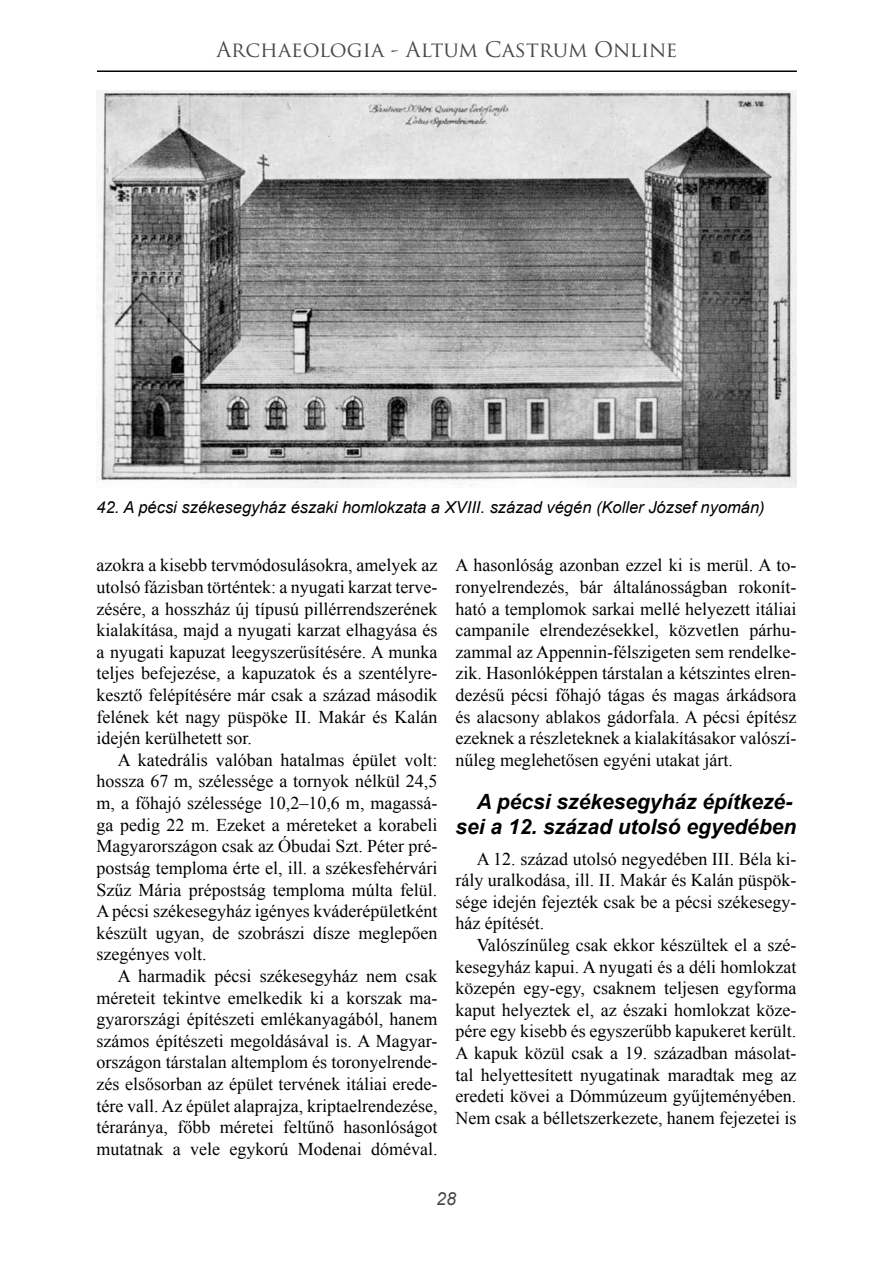
<style>
.page{position:relative;width:893px;height:1263px;background:#fff}
.page>*{position:absolute;margin:0;border:0;box-sizing:border-box;transform-origin:0 0}
.t1{font:italic 700 21px/25.2px "Arial";color:#000;text-align:right}
.t2{font:21px "Trajan Pro";color:#484848}
.t3{font:18px/21.6px "Times New Roman";color:#000;text-align:justify}
.t4{font:italic 18px "Arial";color:#484848}
.t5{font:italic 16.5px "Arial";color:#000}
</style>
<div class="page">
<hr style="left:97px;top:70px;width:700px;height:2px;background:#000">
<img style="left:98px;top:91px;width:698px;height:396px">
<p class="t2" style="left:216px;top:36px;width:463px">Archaeologia - Altum Castrum Online</p>
<p class="t5" style="left:97px;top:496px;width:670px">42. A pécsi székesegyház északi homlokzata a XVIII. század végén (Koller József nyomán)</p>
<p class="t3" style="left:97px;top:554px;width:342px">azokra a kisebb tervmódosulásokra, amelyek az utolsó fázisban történtek: a nyugati karzat terve&shy;zésére, a hosszház új típusú pillérrendszerének kialakítása, majd a nyugati karzat elhagyása és a nyugati kapuzat leegyszerűsítésére. A munka teljes befejezése, a kapuzatok és a szentélyre&shy;kesztő felépítésére már csak a század második felének két nagy püspöke II. Makár és Kalán idején kerülhetett sor.</p>
<p class="t3" style="left:97px;top:748px;width:342px;text-indent:21px">A katedrális valóban hatalmas épület volt: hossza 67 m, szélessége a tornyok nélkül 24,5 m, a főhajó szélessége 10,2–10,6 m, magassá&shy;ga pedig 22 m. Ezeket a méreteket a korabeli Magyarországon csak az Óbudai Szt. Péter pré&shy;postság temploma érte el, ill. a székesfehérvári Szűz Mária prépostság temploma múlta felül.<br>A pécsi székesegyház igényes kváderépületként készült ugyan, de szobrászi dísze meglepően szegényes volt.</p>
<p class="t3" style="left:97px;top:964px;width:342px;text-indent:21px">A harmadik pécsi székesegyház nem csak méreteit tekintve emelkedik ki a korszak ma&shy;gyarországi építészeti emlékanyagából, hanem számos építészeti megoldásával is. A Magyar&shy;országon társtalan altemplom és toronyelrende&shy;zés elsősorban az épület tervének itáliai erede&shy;tére vall. Az épület alaprajza, kriptaelrendezése, téraránya, főbb méretei feltűnő hasonlóságot mutatnak a vele egykorú Modenai dóméval.</p>
<p class="t3" style="left:455px;top:554px;width:342px">A hasonlóság azonban ezzel ki is merül. A to&shy;ronyelrendezés, bár általánosságban rokonít&shy;ható a templomok sarkai mellé helyezett itáliai campanile elrendezésekkel, közvetlen párhu&shy;zammal az Appennin-félszigeten sem rendelke&shy;zik. Hasonlóképpen társtalan a kétszintes elren&shy;dezésű pécsi főhajó tágas és magas árkádsora és alacsony ablakos gádorfala. A pécsi építész ezeknek a részleteknek a kialakításakor valószí&shy;nűleg meglehetősen egyéni utakat járt.</p>
<p class="t1" style="left:455px;top:790px;width:342px">A pécsi székesegyház építkezé&shy;sei a 12. század utolsó egyedében</p>
<p class="t3" style="left:455px;top:847px;width:342px;text-indent:21px">A 12. század utolsó negyedében III. Béla ki&shy;rály uralkodása, ill. II. Makár és Kalán püspök&shy;sége idején fejezték csak be a pécsi székesegy&shy;ház építését.</p>
<p class="t3" style="left:455px;top:934px;width:342px;text-indent:21px">Valószínűleg csak ekkor készültek el a szé&shy;kesegyház kapui. A nyugati és a déli homlokzat közepén egy-egy, csaknem teljesen egyforma kaput helyeztek el, az északi homlokzat köze&shy;pére egy kisebb és egyszerűbb kapukeret került.<br>A kapuk közül csak a 19. században másolat&shy;tal helyettesített nyugatinak maradtak meg az eredeti kövei a Dómmúzeum gyűjteményében.<br>Nem csak a bélletszerkezete, hanem fejezetei is</p>
<p class="t4" style="left:436px;top:1187px;width:22px">28</p>
</div>
